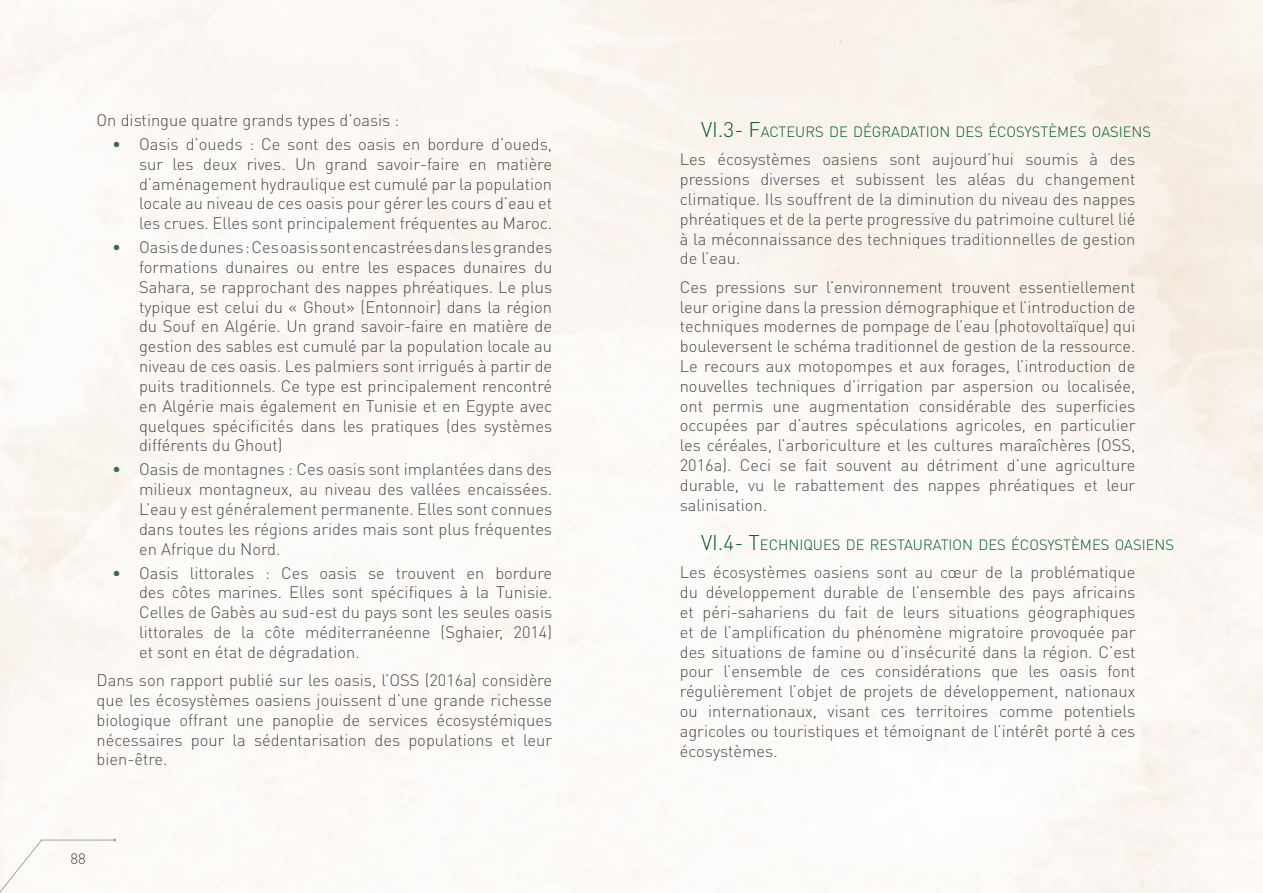
<style>
.page{position:relative;width:1263px;height:893px;background:#fff}
.page>*{position:absolute;margin:0;border:0;box-sizing:border-box;transform-origin:0 0}
.t1{font:300 16.5px/19.8px "DIN Pro";color:#4b4b4d;text-align:justify}
.t2{font:300 15px "DIN Pro";color:#4b4b4d}
.t3{font:300 14.7px "DIN Pro";color:#005c29}
.s1{color:#3b6c3d}
.s2{font-size:21px}
</style>
<div class="page">
<hr style="left:41px;top:840px;width:74px;height:1px;background:#4b4b4d">
<svg style="left:0;top:839px;width:43px;height:54px"></svg>
<p class="t1" style="left:97px;top:109px;width:304px">On distingue quatre grands types d’oasis :</p>
<p class="t1" style="left:139px;top:133px;width:415px;text-indent:-27px"><span class="s1">•</span> Oasis d’oueds : Ce sont des oasis en bordure d’oueds, sur les deux rives. Un grand savoir-faire en matière d’aménagement hydraulique est cumulé par la population locale au niveau de ces oasis pour gérer les cours d’eau et les crues. Elles sont principalement fréquentes au Maroc.</p>
<p class="t1" style="left:139px;top:237px;width:415px;text-indent:-27px"><span class="s1">•</span> Oasis de dunes : Ces oasis sont encastrées dans les grandes formations dunaires ou entre les espaces dunaires du Sahara, se rapprochant des nappes phréatiques. Le plus typique est celui du « Ghout» (Entonnoir) dans la région du Souf en Algérie. Un grand savoir-faire en matière de gestion des sables est cumulé par la population locale au niveau de ces oasis. Les palmiers sont irrigués à partir de puits traditionnels. Ce type est principalement rencontré en Algérie mais également en Tunisie et en Egypte avec quelques spécificités dans les pratiques (des systèmes différents du Ghout)</p>
<p class="t1" style="left:139px;top:459px;width:415px;text-indent:-27px"><span class="s1">•</span> Oasis de montagnes : Ces oasis sont implantées dans des milieux montagneux, au niveau des vallées encaissées.<br>L’eau y est généralement permanente. Elles sont connues dans toutes les régions arides mais sont plus fréquentes en Afrique du Nord.</p>
<p class="t1" style="left:139px;top:562px;width:415px;text-indent:-27px"><span class="s1">•</span> Oasis littorales : Ces oasis se trouvent en bordure des côtes marines. Elles sont spécifiques à la Tunisie.<br>Celles de Gabès au sud-est du pays sont les seules oasis littorales de la côte méditerranéenne (Sghaier, 2014) et sont en état de dégradation.</p>
<p class="t1" style="left:97px;top:670px;width:457px">Dans son rapport publié sur les oasis, l’OSS (2016a) considère que les écosystèmes oasiens jouissent d’une grande richesse biologique offrant une panoplie de services écosystémiques nécessaires pour la sédentarisation des populations et leur bien-être.</p>
<p class="t2" style="left:70px;top:848px;width:17px">88</p>
<p class="t3" style="left:701px;top:122px;width:450px"><span class="s2">VI .3- F</span>ACTEURS DE DÉGRADATION DES ÉCOSYSTÈMES OASIENS</p>
<p class="t1" style="left:680px;top:149px;width:457px">Les écosystèmes oasiens sont aujourd’hui soumis à des pressions diverses et subissent les aléas du changement climatique. Ils souffrent de la diminution du niveau des nappes phréatiques et de la perte progressive du patrimoine culturel lié à la méconnaissance des techniques traditionnelles de gestion de l’eau.</p>
<p class="t1" style="left:680px;top:276px;width:457px">Ces pressions sur l’environnement trouvent essentiellement leur origine dans la pression démographique et l’introduction de techniques modernes de pompage de l’eau (photovoltaïque) qui bouleversent le schéma traditionnel de gestion de la ressource.<br>Le recours aux motopompes et aux forages, l’introduction de nouvelles techniques d’irrigation par aspersion ou localisée, ont permis une augmentation considérable des superficies occupées par d’autres spéculations agricoles, en particulier les céréales, l’arboriculture et les cultures maraîchères (OSS, 2016a). Ceci se fait souvent au détriment d’une agriculture durable, vu le rabattement des nappes phréatiques et leur salinisation.</p>
<p class="t3" style="left:701px;top:535px;width:473px"><span class="s2">VI .4- T</span>ECHNIQUES DE RESTAURATION DES ÉCOSYSTÈMES OASIENS</p>
<p class="t1" style="left:680px;top:562px;width:457px">Les écosystèmes oasiens sont au cœur de la problématique du développement durable de l’ensemble des pays africains et péri-sahariens du fait de leurs situations géographiques et de l’amplification du phénomène migratoire provoquée par des situations de famine ou d’insécurité dans la région. C’est pour l’ensemble de ces considérations que les oasis font régulièrement l’objet de projets de développement, nationaux ou internationaux, visant ces territoires comme potentiels agricoles ou touristiques et témoignant de l’intérêt porté à ces écosystèmes.</p>
</div>
